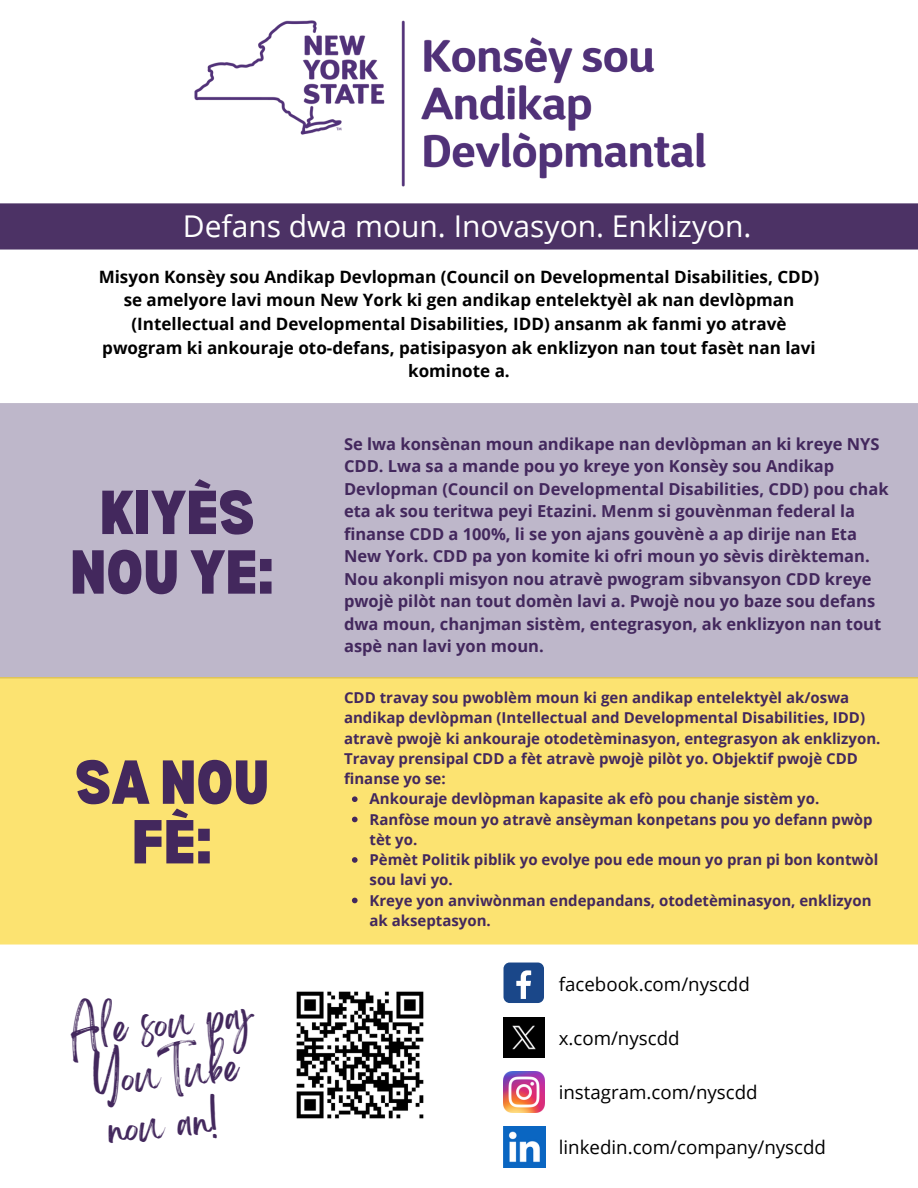
<style>
.page{position:relative;width:918px;height:1188px;background:#fff}
.page>*{position:absolute;margin:0;border:0;box-sizing:border-box;transform-origin:0 0}
.t1{font:900 semi-condensed 60.75px/59.7px "Bernoru";color:#43285d;text-align:center}
.t2{font:36.15px/50.2px "Brightwall";color:#43285d;text-align:center}
.t3{font:30px "Open Sans";color:#fff}
.t4{font:18.75px "Open Sans";color:#000}
.t5{font:700 17.1px/23.7px "Open Sans";color:#000;text-align:center}
.t6{font:700 16.5px/22.5px "Open Sans";color:#43285d}
.t7{font:700 15px/20.2px "Open Sans";color:#43285d}
</style>
<div class="page">
<div style="left:0;top:403px;width:918px;height:274px;background:#beb7ca"></div>
<div style="left:0;top:677px;width:918px;height:268px;background:#fce371"></div>
<div style="left:0;top:203px;width:918px;height:47px;background:#4c3265"></div>
<div style="left:504px;top:963px;width:40px;height:40px;background:#1a4789;border-radius:6px"></div>
<svg style="left:516px;top:970px;width:15px;height:29px"></svg>
<img style="left:504px;top:1017px;width:40px;height:41px">
<img style="left:504px;top:1072px;width:40px;height:40px">
<img style="left:296px;top:991px;width:128px;height:128px">
<img style="left:177px;top:20px;width:576px;height:186px">
<svg style="left:352px;top:796px;width:6px;height:6px"></svg>
<svg style="left:352px;top:817px;width:6px;height:5px"></svg>
<svg style="left:352px;top:857px;width:6px;height:6px"></svg>
<svg style="left:352px;top:898px;width:6px;height:5px"></svg>
<img style="left:504px;top:1126px;width:41px;height:42px">
<p class="t3" style="left:183px;top:205px;width:570px">Defans dwa moun. Inovasyon. Enklizyon.</p>
<p class="t5" style="left:99px;top:264px;width:722px">Misyon Konsèy sou Andikap Devlopman (Council on Developmental Disabilities, CDD) se amelyore lavi moun New York ki gen andikap entelektyèl ak nan devlòpman (Intellectual and Developmental Disabilities, IDD) ansanm ak fanmi yo atravè pwogram ki ankouraje oto-defans, patisipasyon ak enklizyon nan tout fasèt nan lavi kominote a.</p>
<h1 class="t1" style="left:70px;top:480px;width:205px">KIYÈS<br>NOU YE:</h1>
<h6 class="t1" style="left:75px;top:750px;width:196px">SA NOU<br>FÈ:</h6>
<h5 class="t2" style="left:69px;top:1016px;width:182px;rotate:-6deg">Ale sou paj<br>YouTube nou an!</h5>
<h6 class="t6" style="left:344px;top:432px;width:546px">Se lwa konsènan moun andikape nan devlòpman an ki kreye NYS CDD. Lwa sa a mande pou yo kreye yon Konsèy sou Andikap Devlopman (Council on Developmental Disabilities, CDD) pou chak eta ak sou teritwa peyi Etazini. Menm si gouvènman federal la finanse CDD a 100%, li se yon ajans gouvènè a ap dirije nan Eta New York. CDD pa yon komite ki ofri moun yo sèvis dirèkteman.<br>Nou akonpli misyon nou atravè pwogram sibvansyon CDD kreye pwojè pilòt nan tout domèn lavi a. Pwojè nou yo baze sou defans dwa moun, chanjman sistèm, entegrasyon, ak enklizyon nan tout aspè nan lavi yon moun.</h6>
<p class="t7" style="left:344px;top:687px;width:538px">CDD travay sou pwoblèm moun ki gen andikap entelektyèl ak/oswa andikap devlòpman (Intellectual and Developmental Disabilities, IDD) atravè pwojè ki ankouraje otodetèminasyon, entegrasyon ak enklizyon.<br>Travay prensipal CDD a fèt atravè pwojè pilòt yo. Objektif pwojè CDD finanse yo se:</p>
<p class="t7" style="left:370px;top:788px;width:451px">Ankouraje devlòpman kapasite ak efò pou chanje sistèm yo.</p>
<p class="t7" style="left:370px;top:809px;width:505px">Ranfòse moun yo atravè ansèyman konpetans pou yo defann pwòp tèt yo.</p>
<p class="t7" style="left:370px;top:849px;width:510px">Pèmèt Politik piblik yo evolye pou ede moun yo pran pi bon kontwòl sou lavi yo.</p>
<h2 class="t7" style="left:370px;top:890px;width:504px">Kreye yon anviwònman endepandans, otodetèminasyon, enklizyon ak akseptasyon.</h2>
<p class="t4" style="left:559px;top:971px;width:193px">facebook.com/nyscdd</p>
<h5 class="t4" style="left:559px;top:1025px;width:122px">x.com/nyscdd</h5>
<p class="t4" style="left:559px;top:1079px;width:200px">instagram.com/nyscdd</p>
<p class="t4" style="left:559px;top:1134px;width:269px">linkedin.com/company/nyscdd</p>
</div>
